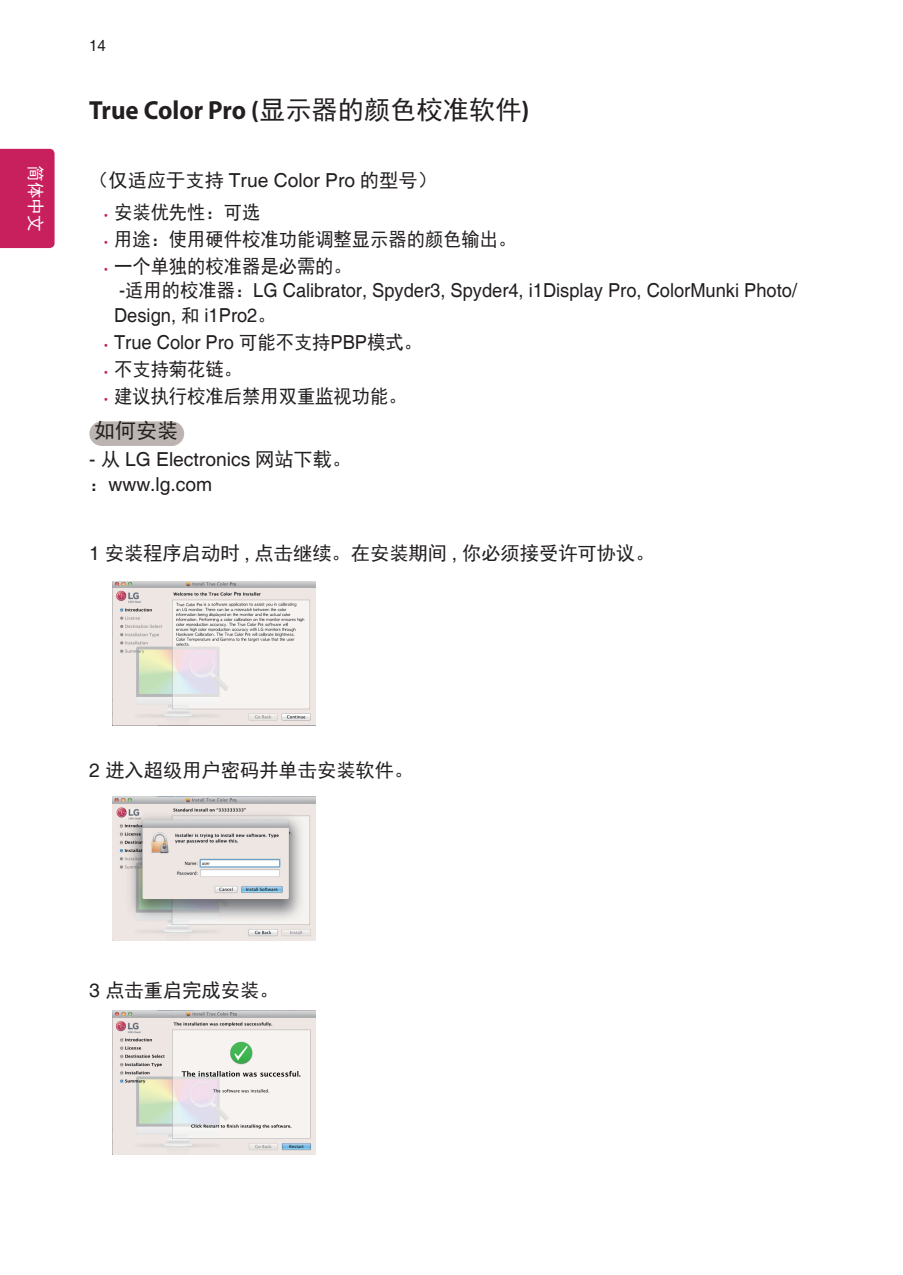
<style>
.page{position:relative;width:903px;height:1275px;background:#fff}
.page>*{position:absolute;margin:0;border:0;box-sizing:border-box;transform-origin:0 0}
.Chapter3{font:700 26.25px "Myriad Pro";letter-spacing:-.005em;color:#231f20;scale:.95 1}
.Title-3{font:21px "Sim Hei";color:#231f20}
.Bullet{font:19.25px/24.5px "Helvetica";color:#231f20;scale:.95 1}
.Bullet-2{font:19.25px "Sim Hei";color:#231f20;scale:.95 1}
.Body-Bullet{font:19.25px "Sim Hei";color:#231f20}
.Body-Bullet-2{font:19.25px "Helvetica";color:#231f20}
.t1{font:17.5px "Sim Hei";color:#fff;scale:.95 1}
.t2{font:15.75px "Helvetica";color:#231f20;scale:.95 1}
.s1{font-family:"Sim Hei";font-weight:400}
.s2{font-family:"Sim Hei"}
.s3{font-family:"Myriad Pro";font-size:14px;color:#c8205d}
.s4{font-family:"Helvetica"}
</style>
<div class="page">
<div style="left:0;top:149px;width:55px;height:99px;background:#c8205d"></div>
<div style="left:102px;top:421px;width:69px;height:25px;background:#bbb4b1"></div>
<svg style="left:136px;top:421px;width:36px;height:25px"></svg>
<img style="left:113px;top:581px;width:203px;height:145px">
<img style="left:113px;top:797px;width:203px;height:144px">
<img style="left:113px;top:1011px;width:203px;height:144px">
<p class="t1" style="left:44px;top:165px;width:71px;rotate:90deg">简体中文</p>
<p class="t2" style="left:89px;top:36px;width:19px">14</p>
<p class="Chapter3" style="left:89px;top:93px;width:465px">True Color Pro (<span class="s1">显示器的颜色校准软件</span>)</p>
<p class="Body-Bullet-2" style="left:89px;top:169px;width:349px"><span class="s2">（仅适应于支持</span> True Color Pro <span class="s2">的型号）</span></p>
<p class="Bullet-2" style="left:104px;top:202px;width:166px"><span class="s3">•</span> 安装优先性：可选</p>
<p class="Bullet-2" style="left:104px;top:229px;width:435px"><span class="s3">•</span> 用途：使用硬件校准功能调整显示器的颜色输出。</p>
<p class="Bullet" style="left:114px;top:255px;width:720px;text-indent:-10px"><span class="s3">•</span> <span class="s2">一个单独的校准器是必需的。<br></span>-<span class="s2">适用的校准器：</span>LG Calibrator, Spyder3, Spyder4, i1Display Pro, ColorMunki Photo/<br>Design, <span class="s2">和</span> i1Pro2<span class="s2">。</span></p>
<p class="Bullet" style="left:104px;top:331px;width:336px"><span class="s3">•</span> True Color Pro <span class="s2">可能不支持</span>PBP<span class="s2">模式。</span></p>
<p class="Bullet-2" style="left:104px;top:359px;width:147px"><span class="s3">•</span> 不支持菊花链。</p>
<p class="Bullet-2" style="left:104px;top:386px;width:320px"><span class="s3">•</span> 建议执行校准后禁用双重监视功能。</p>
<p class="Title-3" style="left:94px;top:420px;width:85px">如何安装</p>
<p class="Body-Bullet-2" style="left:89px;top:448px;width:264px">- <span class="s2">从</span> LG Electronics <span class="s2">网站下载。</span></p>
<p class="Body-Bullet-2" style="left:89px;top:473px;width:124px"><span class="s2">：</span>www.lg.com</p>
<p class="Body-Bullet" style="left:89px;top:543px;width:567px"><span class="s4">1</span> 安装程序启动时 <span class="s4">,</span> 点击继续。在安装期间 <span class="s4">,</span> 你必须接受许可协议。</p>
<p class="Body-Bullet" style="left:89px;top:760px;width:326px"><span class="s4">2</span> 进入超级用户密码并单击安装软件。</p>
<p class="Body-Bullet" style="left:89px;top:981px;width:191px"><span class="s4">3</span> 点击重启完成安装。</p>
</div>
